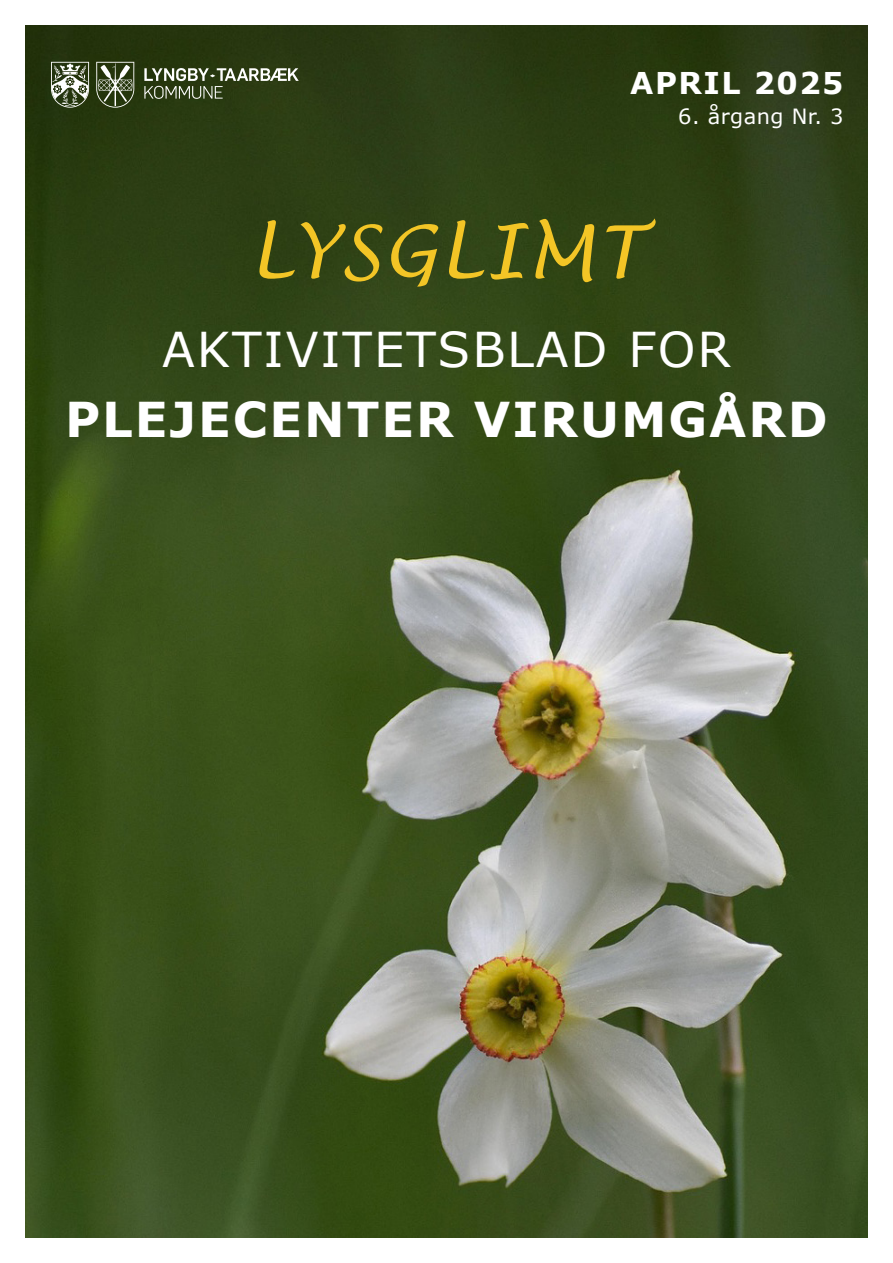
<style>
.page{position:relative;width:893px;height:1263px;background:#fff}
.page>*{position:absolute;margin:0;border:0;box-sizing:border-box;transform-origin:0 0}
.t1{font:italic 72px "Lucida Handwriting";letter-spacing:.04em;color:#f3c526}
.t2{font:700 48px "Verdana";letter-spacing:.04em;color:#fff}
.t3{font:48px "Verdana";letter-spacing:.04em;color:#fff}
.t4{font:700 30px "Verdana";letter-spacing:.05em;color:#fff}
.t5{font:21px "Verdana";letter-spacing:.02em;color:#fff}
</style>
<div class="page">
<img style="left:26px;top:26px;width:841px;height:1211px">
<svg style="left:144px;top:68px;width:155px;height:31px;background:#5b6848"></svg>
<svg style="left:96px;top:62px;width:38px;height:46px;background:#606c4e"></svg>
<svg style="left:51px;top:62px;width:38px;height:46px"></svg>
<p class="t4" style="left:630px;top:62px;width:215px">APRIL 2025</p>
<p class="t5" style="left:678px;top:102px;width:167px">6. årgang Nr. 3</p>
<p class="t1" style="left:248px;top:208px;width:398px">LYSGLIMT</p>
<p class="t3" style="left:162px;top:316px;width:570px">AKTIVITETSBLAD FOR</p>
<p class="t2" style="left:65px;top:386px;width:764px">PLEJECENTER VIRUMGÅRD</p>
</div>
